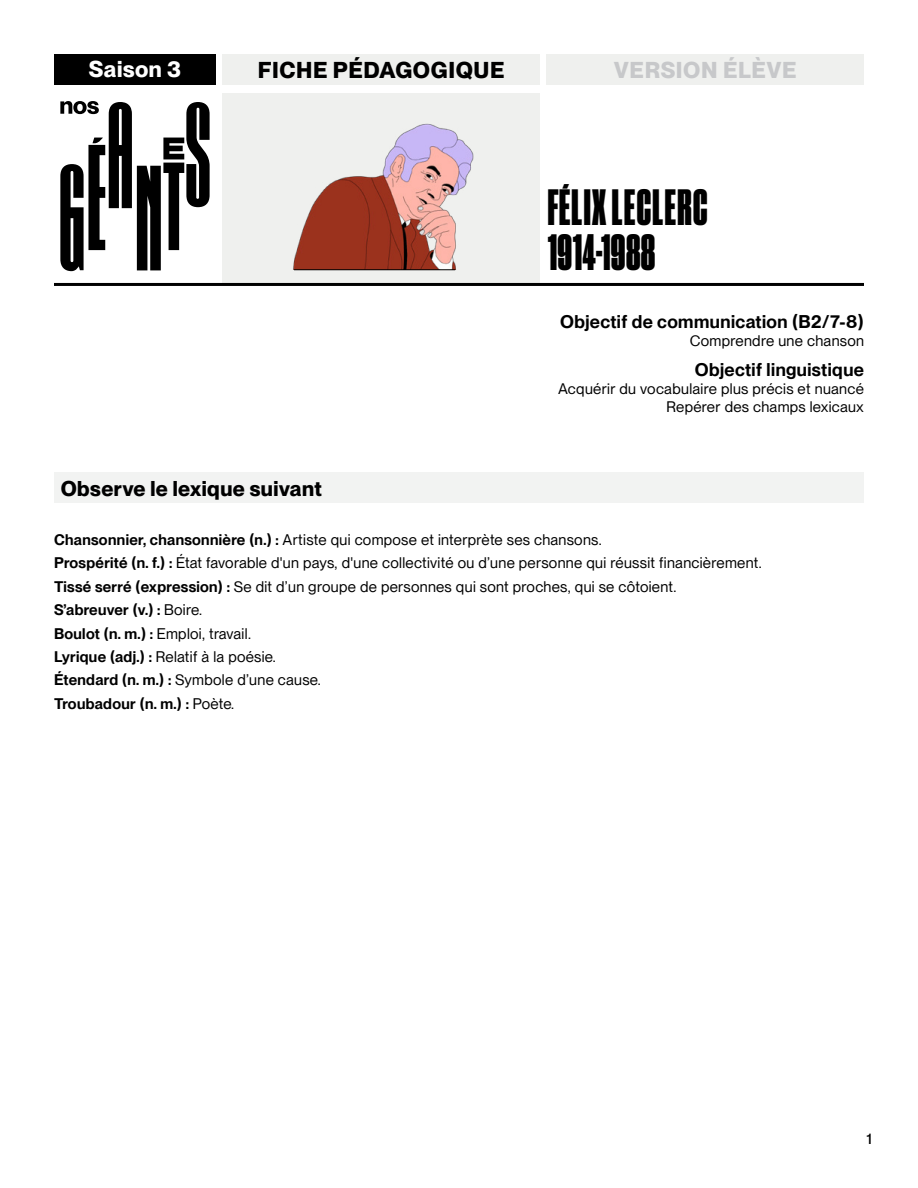
<style>
.page{position:relative;width:918px;height:1188px;background:#fff}
.page>*{position:absolute;margin:0;border:0;box-sizing:border-box;transform-origin:0 0}
.t1{font:48px/45px "Druk Cond Super";letter-spacing:.025em;color:#000}
.t2{font:700 22.5px "PP Neue Montreal";letter-spacing:.025em;color:#000}
.t3{font:700 22.5px "PP Neue Montreal";letter-spacing:.025em;color:#c7c8ca}
.t4{font:700 22.5px "PP Neue Montreal";letter-spacing:.025em;color:#fff}
.t5{font:700 21px "PP Neue Montreal";letter-spacing:.02em;color:#000}
.t6{font:600 18px "PP Neue Montreal TT";letter-spacing:.02em;color:#000}
.t7{font:15px/23.4px "PP Neue Montreal TT";letter-spacing:.02em;color:#000}
.t8{font:15px/18px "PP Neue Montreal";letter-spacing:.02em;color:#000;text-align:right}
.t9{font:500 15px "PP Neue Montreal";color:#000}
.s1{font-weight:600}
</style>
<div class="page">
<div style="left:222px;top:94px;width:318px;height:189px;background:#eff0ee"></div>
<div style="left:54px;top:54px;width:162px;height:31px;background:#000"></div>
<div style="left:547px;top:54px;width:317px;height:31px;background:#eff0ee"></div>
<div style="left:222px;top:54px;width:318px;height:31px;background:#eff0ee"></div>
<svg style="left:60px;top:101px;width:150px;height:170px"></svg>
<hr style="left:54px;top:283px;width:810px;height:3px;background:#000">
<div style="left:54px;top:472px;width:810px;height:31px;background:#f2f3f2"></div>
<img style="left:293px;top:123px;width:181px;height:147px">
<hr style="left:294px;top:270px;width:161px;height:1px;background:#000">
<h2 class="t4" style="left:89px;top:56px;width:94px">Saison 3</h2>
<h2 class="t2" style="left:258px;top:57px;width:248px">FICHE PÉDAGOGIQUE</h2>
<h2 class="t3" style="left:614px;top:57px;width:184px">VERSION ÉLÈVE</h2>
<h1 class="t1" style="left:548px;top:184px;width:161px">FÉLIX LECLERC<br>1914-1988</h1>
<p class="t6" style="left:560px;top:311px;width:305px">Objectif de communication (B2/7-8)</p>
<p class="t7" style="left:690px;top:329px;width:176px">Comprendre une chanson</p>
<p class="t6" style="left:695px;top:359px;width:171px">Objectif linguistique</p>
<p class="t8" style="left:558px;top:379px;width:307px">Acquérir du vocabulaire plus précis et nuancé<br>Repérer des champs lexicaux</p>
<h3 class="t5" style="left:61px;top:476px;width:263px">Observe le lexique suivant</h3>
<p class="t7" style="left:54px;top:528px;width:709px"><span class="s1">Chansonnier, chansonnière (n.) :</span> Artiste qui compose et interprète ses chansons.<br><span class="s1">Prospérité (n. f.) :</span> État favorable d'un pays, d'une collectivité ou d’une personne qui réussit financièrement.<br><span class="s1">Tissé serré (expression) :</span> Se dit d’un groupe de personnes qui sont proches, qui se côtoient.<br><span class="s1">S’abreuver (v.) :</span> Boire.<br><span class="s1">Boulot (n. m.) :</span> Emploi, travail.<br><span class="s1">Lyrique (adj.) :</span> Relatif à la poésie.<br><span class="s1">Étendard (n. m.) :</span> Symbole d’une cause.<br><span class="s1">Troubadour (n. m.) :</span> Poète.</p>
<p class="t9" style="left:866px;top:1130px;width:7px">1</p>
</div>
